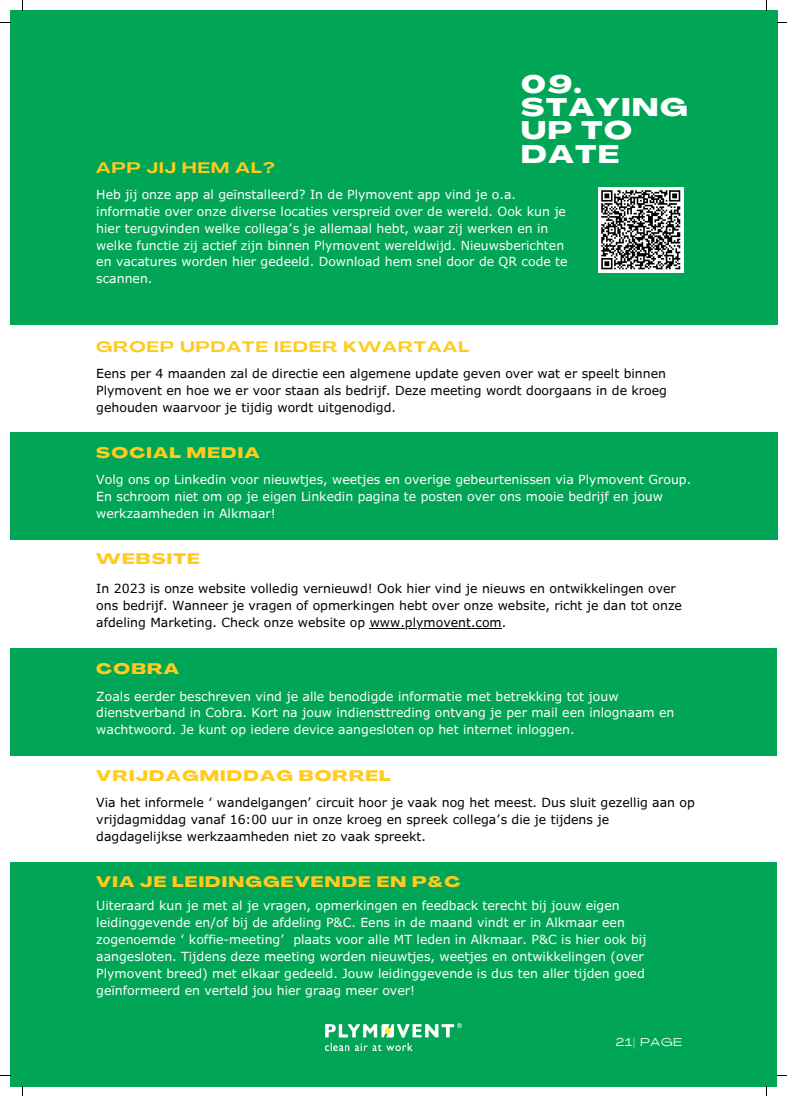
<style>
.page{position:relative;width:787px;height:1096px;background:#fff}
.page>*{position:absolute;margin:0;border:0;box-sizing:border-box;transform-origin:0 0}
.t1{font:800 25px/23.5px "Agrandir Grand";letter-spacing:.07em;color:#fff}
.t2{font:800 15px "Agrandir Grand";letter-spacing:.08em;color:#ffcb1f}
.t3{font:700 15px "Agrandir Grand";letter-spacing:.08em;color:#ffcb1f}
.t4{font:12.5px/16.9px "Verdana Pro";color:#fff}
.t5{font:12.5px/16.9px "Verdana Pro";color:#000}
.t6{font:11.25px "Agrandir Grand";letter-spacing:.08em;color:#fff}
</style>
<div class="page">
<div style="left:10px;top:10px;width:767px;height:314px;background:#00a555"></div>
<div style="left:10px;top:432px;width:767px;height:107px;background:#00a555"></div>
<div style="left:10px;top:648px;width:766px;height:108px;background:#00a555"></div>
<div style="left:10px;top:862px;width:766px;height:224px;background:#00a555"></div>
<div style="left:598px;top:187px;width:85px;height:85px;background:#fff"></div>
<svg style="left:601px;top:190px;width:80px;height:80px"></svg>
<img style="left:326px;top:1023px;width:136px;height:26px">
<hr style="left:370px;top:628px;width:132px;height:1px;background:#000">
<h2 class="t3" style="left:96px;top:162px;width:180px">APP JIJ HEM AL?</h2>
<p class="t1" style="left:521px;top:75px;width:168px">09.<br>STAYING<br>UP TO</p>
<p class="t1" style="left:521px;top:145px;width:100px">DATE</p>
<p class="t4" style="left:96px;top:185px;width:473px">Heb jij onze app al geïnstalleerd? In de Plymovent app vind je o.a. informatie over onze diverse locaties verspreid over de wereld. Ook kun je hier terugvinden welke collega’s je allemaal hebt, waar zij werken en in welke functie zij actief zijn binnen Plymovent wereldwijd. Nieuwsberichten en vacatures worden hier gedeeld. Download hem snel door de QR code te scannen.</p>
<h3 class="t3" style="left:96px;top:341px;width:374px">GROEP UPDATE IEDER KWARTAAL</h3>
<p class="t5" style="left:96px;top:365px;width:572px;text-align:justify">Eens per 4 maanden zal de directie een algemene update geven over wat er speelt binnen Plymovent en hoe we er voor staan als bedrijf. Deze meeting wordt doorgaans in de kroeg gehouden waarvoor je tijdig wordt uitgenodigd.</p>
<p class="t2" style="left:96px;top:447px;width:165px">SOCIAL MEDIA</p>
<h2 class="t4" style="left:96px;top:471px;width:596px">Volg ons op Linkedin voor nieuwtjes, weetjes en overige gebeurtenissen via Plymovent Group.<br>En schroom niet om op je eigen Linkedin pagina te posten over ons mooie bedrijf en jouw werkzaamheden in Alkmaar!</h2>
<h2 class="t2" style="left:96px;top:553px;width:105px">WEBSITE</h2>
<h2 class="t5" style="left:96px;top:580px;width:587px">In 2023 is onze website volledig vernieuwd! Ook hier vind je nieuws en ontwikkelingen over ons bedrijf. Wanneer je vragen of opmerkingen hebt over onze website, richt je dan tot onze afdeling Marketing. Check onze website op www.plymovent.com.</h2>
<h2 class="t2" style="left:96px;top:662px;width:84px">COBRA</h2>
<p class="t4" style="left:96px;top:687px;width:580px">Zoals eerder beschreven vind je alle benodigde informatie met betrekking tot jouw dienstverband in Cobra. Kort na jouw indiensttreding ontvang je per mail een inlognaam en wachtwoord. Je kunt op iedere device aangesloten op het internet inloggen.</p>
<h2 class="t2" style="left:96px;top:769px;width:296px">VRIJDAGMIDDAG BORREL</h2>
<p class="t5" style="left:96px;top:793px;width:600px">Via het informele ‘ wandelgangen’ circuit hoor je vaak nog het meest. Dus sluit gezellig aan op vrijdagmiddag vanaf 16:00 uur in onze kroeg en spreek collega’s die je tijdens je dagdagelijkse werkzaamheden niet zo vaak spreekt.</p>
<p class="t2" style="left:96px;top:876px;width:366px">VIA JE LEIDINGGEVENDE EN P&amp;C</p>
<p class="t4" style="left:96px;top:896px;width:552px">Uiteraard kun je met al je vragen, opmerkingen en feedback terecht bij jouw eigen leidinggevende en/of bij de afdeling P&amp;C. Eens in de maand vindt er in Alkmaar een zogenoemde ‘ koffie-meeting’ plaats voor alle MT leden in Alkmaar. P&amp;C is hier ook bij aangesloten. Tijdens deze meeting worden nieuwtjes, weetjes en ontwikkelingen (over Plymovent breed) met elkaar gedeeld. Jouw leidinggevende is dus ten aller tijden goed geïnformeerd en verteld jou hier graag meer over!</p>
<p class="t6" style="left:616px;top:1037px;width:68px">21| PAGE</p>
</div>
